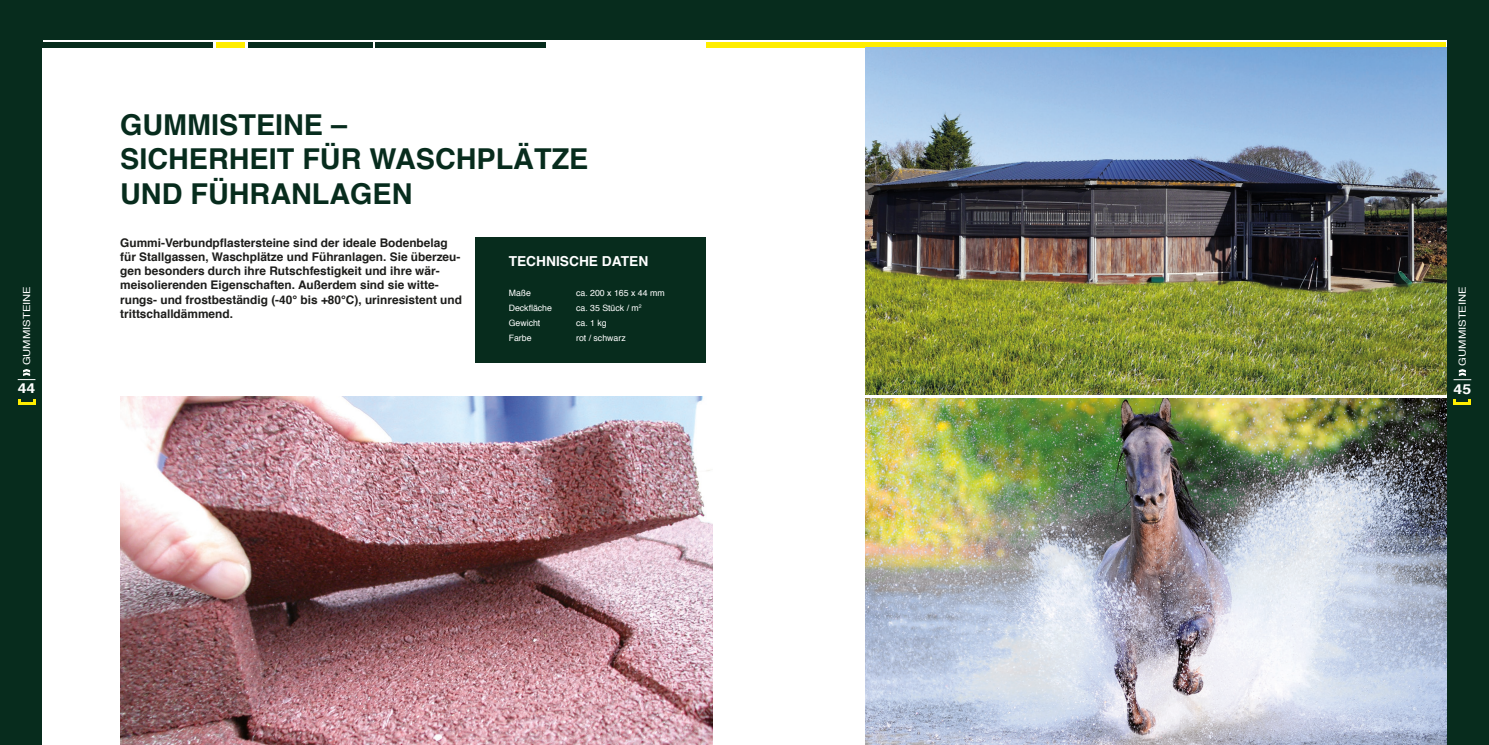
<style>
.page{position:relative;width:1489px;height:745px;background:#fff}
.page>*{position:absolute;margin:0;border:0;box-sizing:border-box;transform-origin:0 0}
.t1{font:700 28.75px/34.5px "Helvetica";color:#072c1d}
.t2{font:700 13.75px "Helvetica";color:#fff}
.t3{font:700 13.75px "Helvetica";color:#fff;scale:1.15 1}
.t4{font:700 11.88px/14.2px "Helvetica";color:#1d1d1b}
.t5{font:9.75px "Helvetica";color:#fff;scale:1.15 1}
.t6{font:8.75px "Helvetica";color:#fff}
</style>
<div class="page">
<div style="left:0;top:0;width:1488px;height:744px;background:#072c1d"></div>
<div style="left:43px;top:41px;width:1403px;height:703px;background:#fff"></div>
<div style="left:43px;top:43px;width:170px;height:5px;background:#072c1d"></div>
<div style="left:216px;top:43px;width:28px;height:5px;background:#ffed00"></div>
<div style="left:248px;top:43px;width:124px;height:5px;background:#072c1d"></div>
<div style="left:376px;top:43px;width:170px;height:5px;background:#072c1d"></div>
<div style="left:705px;top:43px;width:39px;height:5px;background:#ffed00"></div>
<hr style="left:18px;top:401px;width:17px;height:3px;background:#ffed00">
<svg style="left:18px;top:369px;width:17px;height:11px"></svg>
<div style="left:475px;top:237px;width:230px;height:126px;background:#072c1d"></div>
<img style="left:120px;top:396px;width:592px;height:348px">
<div style="left:744px;top:43px;width:702px;height:5px;background:#ffed00"></div>
<hr style="left:1453px;top:401px;width:17px;height:3px;background:#ffed00">
<svg style="left:1453px;top:369px;width:17px;height:11px"></svg>
<img style="left:865px;top:48px;width:581px;height:346px">
<img style="left:865px;top:398px;width:581px;height:346px">
<p class="t5" style="left:19px;top:365px;width:70px;rotate:-90deg">GUMMISTEINE</p>
<p class="t3" style="left:18px;top:377px;width:17px">44</p>
<h1 class="t1" style="left:120px;top:108px;width:469px">GUMMISTEINE –<br>SICHERHEIT FÜR WASCHPLÄTZE<br>UND FÜHRANLAGEN</h1>
<p class="t4" style="left:120px;top:235px;width:343px">Gummi-Verbundpflastersteine sind der ideale Bodenbelag für Stallgassen, Waschplätze und Führanlagen. Sie überzeu&shy;gen besonders durch ihre Rutschfestigkeit und ihre wär&shy;meisolierenden Eigenschaften. Außerdem sind sie witte&shy;rungs- und frostbeständig (-40° bis +80°C), urinresistent und trittschalldämmend.</p>
<p class="t2" style="left:508px;top:249px;width:141px">TECHNISCHE DATEN</p>
<p class="t6" style="left:508px;top:286px;width:24px">Maße</p>
<p class="t6" style="left:576px;top:286px;width:90px">ca. 200 x 165 x 44 mm</p>
<p class="t6" style="left:508px;top:301px;width:45px">Deckfläche</p>
<p class="t6" style="left:576px;top:301px;width:67px">ca. 35 Stück / m<sup>2</sup></p>
<p class="t6" style="left:508px;top:316px;width:33px">Gewicht</p>
<p class="t6" style="left:576px;top:316px;width:32px">ca. 1 kg</p>
<p class="t6" style="left:508px;top:331px;width:24px">Farbe</p>
<p class="t6" style="left:576px;top:331px;width:51px">rot / schwarz</p>
<p class="t5" style="left:1454px;top:365px;width:70px;rotate:-90deg">GUMMISTEINE</p>
<p class="t3" style="left:1453px;top:377px;width:17px">45</p>
</div>
